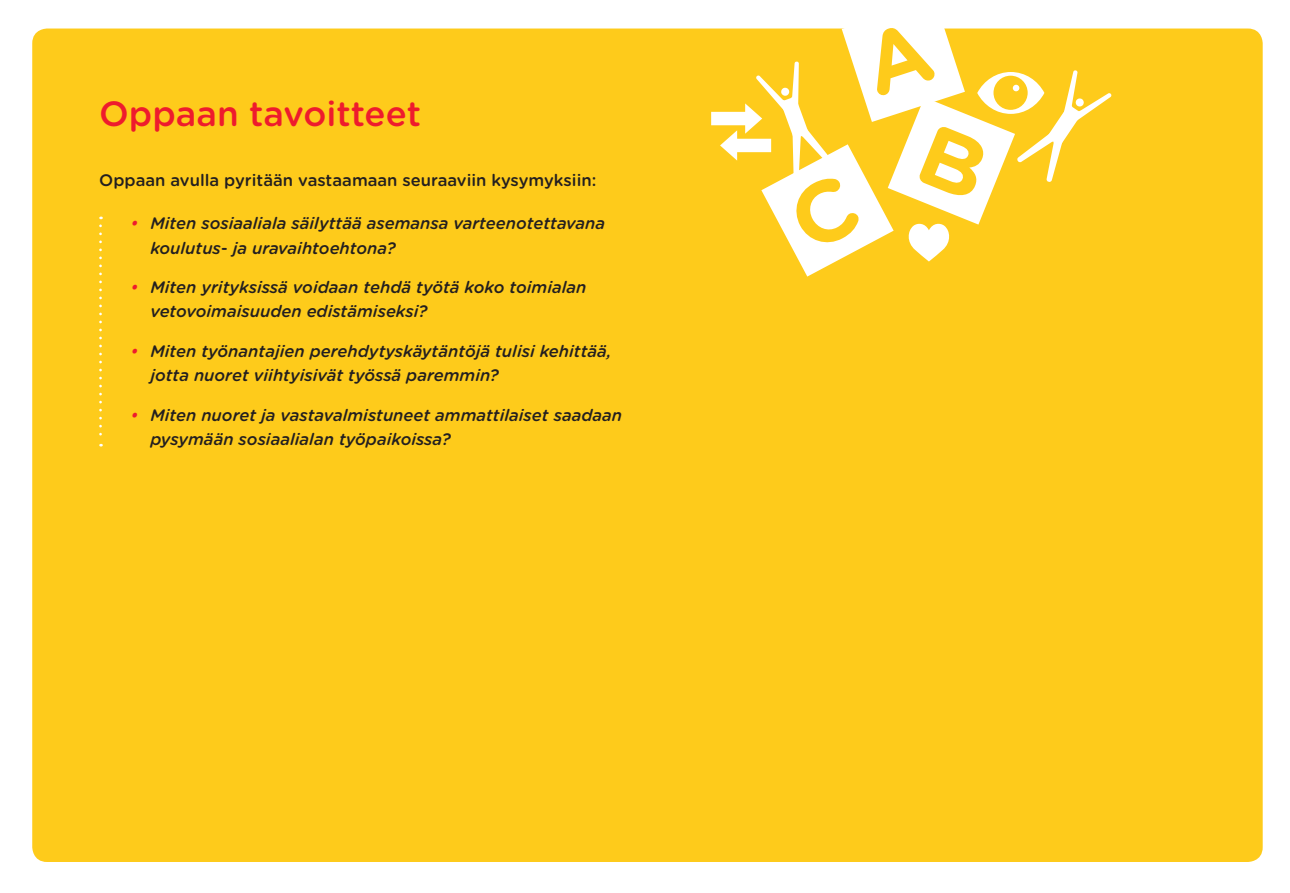
<style>
.page{position:relative;width:1290px;height:893px;background:#fff}
.page>*{position:absolute;margin:0;border:0;box-sizing:border-box;transform-origin:0 0}
.otsikko_taso1{font:500 35px "Gotham Rounded";color:#ee1b2d}
.bullet_lista_keltpoh{font:italic 500 16.62px/24.5px "Gotham Rounded";color:#231f20}
.leipis{font:500 16.62px "Gotham Rounded";color:#231f20}
.s1{color:#ee1b2d}
</style>
<div class="page">
<div style="left:32px;top:29px;width:1230px;height:833px;background:#fecb1b;border-radius:15px"></div>
<svg style="left:711px;top:28px;width:402px;height:249px"></svg>
<svg style="left:99px;top:226px;width:3px;height:220px"></svg>
<p class="otsikko_taso1" style="left:99px;top:89px;width:323px">Oppaan tavoitteet</p>
<p class="leipis" style="left:99px;top:168px;width:499px">Oppaan avulla pyritään vastaamaan seuraaviin kysymyksiin:</p>
<p class="bullet_lista_keltpoh" style="left:150px;top:210px;width:456px;text-indent:-20px"><span class="s1">•</span> Miten sosiaaliala säilyttää asemansa varteenotettavana koulutus- ja uravaihtoehtona?</p>
<p class="bullet_lista_keltpoh" style="left:150px;top:274px;width:438px;text-indent:-20px"><span class="s1">•</span> Miten yrityksissä voidaan tehdä työtä koko toimialan vetovoimaisuuden edistämiseksi?</p>
<p class="bullet_lista_keltpoh" style="left:150px;top:338px;width:463px;text-indent:-20px"><span class="s1">•</span> Miten työnantajien perehdytyskäytäntöjä tulisi kehittää, jotta nuoret viihtyisivät työssä paremmin?</p>
<p class="bullet_lista_keltpoh" style="left:150px;top:402px;width:473px;text-indent:-20px"><span class="s1">•</span> Miten nuoret ja vastavalmistuneet ammattilaiset saadaan pysymään sosiaalialan työpaikoissa?</p>
</div>
